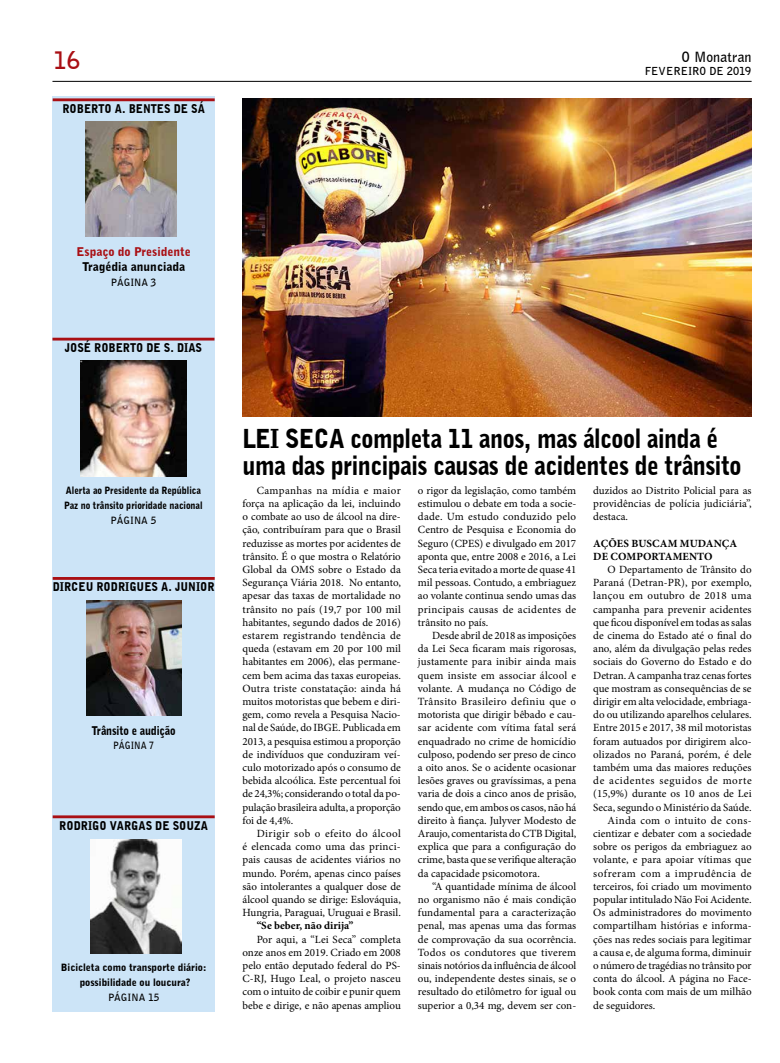
<style>
.page{position:relative;width:780px;height:1063px;background:#fff}
.page>*{position:absolute;margin:0;border:0;box-sizing:border-box;transform-origin:0 0}
.t1{font:900 26px/27px "Bell Gothic BT";letter-spacing:-.02em;color:#000;scale:.9 1}
.t2{font:700 24px "Bell Gothic BT";color:#a90f14}
.t3{font:700 14px "Bell Gothic BT";color:#000}
.t4{font:900 12px "Bell Gothic BT";color:#000;scale:.9 1}
.t5{font:900 12px "Bell Gothic BT";color:#a90f14}
.t6{font:900 12px "Bell Gothic BT";color:#000}
.t7{font:900 12px "Bell Gothic BT";color:#000;scale:.89 1}
.t8{font:11px/13.2px "Minion Pro";color:#000;text-align:justify}
.t9{font:700 11px "Minion Pro";letter-spacing:.01em;color:#000}
.t10{font:11px "Minion Pro";letter-spacing:.03em;color:#000}
.t11{font:11px "Minion Pro";letter-spacing:.055em;color:#000}
.t12{font:11px "Minion Pro";letter-spacing:.045em;color:#000}
.t13{font:700 11px "Bell Gothic BT";color:#000}
.t14{font:900 10px/15px "Bell Gothic BT";color:#000;scale:.9 1}
.t15{font:900 10px/15px "Bell Gothic BT";color:#000;text-align:center}
.t16{font:700 10px "Bell Gothic BT";color:#000}
.t17{font:700 10px "Bell Gothic BT";color:#000;scale:.9 1}
</style>
<div class="page">
<hr style="left:52px;top:81px;width:699px;height:1px;background:#000">
<div style="left:52px;top:96px;width:163px;height:916px;background:#cce4f7"></div>
<hr style="left:53px;top:815px;width:162px;height:3px;background:#a90f14">
<img style="left:91px;top:839px;width:90px;height:115px">
<hr style="left:53px;top:98px;width:162px;height:3px;background:#a90f14">
<img style="left:86px;top:122px;width:90px;height:115px">
<hr style="left:52px;top:338px;width:162px;height:3px;background:#a90f14">
<img style="left:80px;top:361px;width:106px;height:115px">
<hr style="left:53px;top:577px;width:162px;height:3px;background:#a90f14">
<img style="left:86px;top:600px;width:95px;height:115px">
<img style="left:242px;top:99px;width:509px;height:318px">
<h2 class="t2" style="left:53px;top:45px;width:28px">16</h2>
<p class="t3" style="left:681px;top:47px;width:71px">O Monatran</p>
<p class="t13" style="left:645px;top:64px;width:108px">FEVEREIRO DE 2019</p>
<p class="t4" style="left:62px;top:101px;width:159px">ROBERTO A. BENTES D E SÁ</p>
<p class="t5" style="left:77px;top:244px;width:116px">Espaço do Presidente</p>
<p class="t6" style="left:82px;top:259px;width:104px">Tragédia anunciada</p>
<p class="t16" style="left:111px;top:275px;width:47px">PÁGINA 3</p>
<p class="t4" style="left:65px;top:340px;width:154px">JOSÉ ROBERTO DE S. DIAS</p>
<p class="t14" style="left:64px;top:482px;width:155px">Alerta ao Presidente da República<br>Paz no trânsito prioridade nacional</p>
<p class="t16" style="left:111px;top:513px;width:47px">PÁGINA 5</p>
<p class="t4" style="left:53px;top:579px;width:180px">DIRCEU RODRIG UES A. JUNIOR</p>
<p class="t7" style="left:92px;top:723px;width:96px">Trânsito e audição</p>
<p class="t17" style="left:113px;top:739px;width:47px">PÁGINA 7</p>
<p class="t4" style="left:59px;top:818px;width:142px">Ro drigo Vargas de Souza</p>
<p class="t15" style="left:61px;top:960px;width:147px">Bicicleta como transporte diário: possibilidade ou loucura?</p>
<p class="t16" style="left:108px;top:991px;width:53px">PÁGINA 15</p>
<h1 class="t1" style="left:242px;top:424px;width:556px;text-indent:108px">completa 11 anos, mas álcool ainda é uma das principais causas de acidentes de trânsito</h1>
<h1 class="t1" style="left:242px;top:424px;width:80px">Lei Seca</h1>
<p class="t8" style="left:242px;top:484px;width:160px;text-indent:14px">Campanhas na mídia e maior força na aplicação da lei, incluindo o combate ao uso de álcool na dire&shy;ção, contribuíram para que o Brasil reduzisse as mortes por acidentes de trânsito. É o que mostra o Relatório Global da OMS sobre o Estado da Segurança Viária 2018. No entanto, apesar das taxas de mortalidade no trânsito no país (19,7 por 100 mil habitantes, segundo dados de 2016) estarem registrando tendência de queda (estavam em 20 por 100 mil habitantes em 2006), elas permane&shy;cem bem acima das taxas europeias.<br>Outra triste constatação: ainda há muitos motoristas que bebem e diri&shy;gem, como revela a Pesquisa Nacio&shy;nal de Saúde, do IBGE. Publicada em 2013, a pesquisa estimou a proporção de indivíduos que conduziram veí&shy;culo motorizado após o consumo de bebida alcoólica. Este percentual foi de 24,3%; considerando o total da po&shy;pulação brasileira adulta, a proporção foi de 4,4%.</p>
<p class="t8" style="left:242px;top:827px;width:160px;text-indent:14px">Dirigir sob o efeito do álcool é elencada como uma das princi&shy;pais causas de acidentes viários no mundo. Porém, apenas cinco países são intolerantes a qualquer dose de álcool quando se dirige: Eslováquia, Hungria, Paraguai, Uruguai e Brasil.</p>
<p class="t9" style="left:257px;top:918px;width:98px">“SE BEBER, NÃO DIRIJA”</p>
<p class="t8" style="left:242px;top:933px;width:160px;text-indent:14px">Por aqui, a “Lei Seca” completa onze anos em 2019. Criado em 2008 pelo então deputado federal do PS-C-RJ, Hugo Leal, o projeto nasceu com o intuito de coibir e punir quem bebe e dirige, e não apenas ampliou</p>
<p class="t8" style="left:418px;top:484px;width:160px">o rigor da legislação, como também estimulou o debate em toda a socie&shy;dade. Um estudo conduzido pelo Centro de Pesquisa e Economia do Seguro (CPES) e divulgado em 2017 aponta que, entre 2008 e 2016, a Lei Seca teria evitado a morte de quase 41 mil pessoas. Contudo, a embriaguez ao volante continua sendo umas das principais causas de acidentes de trânsito no país.</p>
<p class="t8" style="left:418px;top:629px;width:160px;text-indent:14px">Desde abril de 2018 as imposições da Lei Seca ficaram mais rigorosas, justamente para inibir ainda mais quem insiste em associar álcool e volante. A mudança no Código de Trânsito Brasileiro definiu que o motorista que dirigir bêbado e cau&shy;sar acidente com vítima fatal será enquadrado no crime de homicídio culposo, podendo ser preso de cinco a oito anos. Se o acidente ocasionar lesões graves ou gravíssimas, a pena varia de dois a cinco anos de prisão, sendo que, em ambos os casos, não há direito à fiança. Julyver Modesto de Araujo, comentarista do CTB Digital, explica que para a configuração do crime, basta que se verifique alteração da capacidade psicomotora.</p>
<p class="t8" style="left:418px;top:880px;width:160px;text-indent:14px">“A quantidade mínima de álcool no organismo não é mais condição fundamental para a caracterização penal, mas apenas uma das formas de comprovação da sua ocorrência.<br>Todos os condutores que tiverem sinais notórios da influência de álcool ou, independente destes sinais, se o resultado do etilômetro for igual ou superior a 0,34 mg, devem ser con-</p>
<p class="t8" style="left:593px;top:484px;width:160px">duzidos ao Distrito Policial para as providências de polícia judiciária”, destaca.</p>
<p class="t9" style="left:593px;top:535px;width:114px">AÇÕES BUSCAM MUDAN</p>
<p class="t9" style="left:721px;top:535px;width:14px">ÇA</p>
<p class="t9" style="left:593px;top:549px;width:34px">DE COMPORTAM</p>
<p class="t9" style="left:682px;top:549px;width:16px">ENTO</p>
<p class="t8" style="left:607px;top:563px;width:146px">O Departamento de Trânsito do</p>
<p class="t8" style="left:593px;top:576px;width:160px">Paraná (Detran-PR), por exemplo,</p>
<p class="t10" style="left:593px;top:589px;width:160px">lançou em outubro de 2018 uma</p>
<p class="t8" style="left:593px;top:603px;width:160px">campanha para prevenir acidentes</p>
<p class="t8" style="left:593px;top:616px;width:160px">que ficou disponível em todas as salas</p>
<p class="t8" style="left:593px;top:629px;width:160px">de cinema do Estado até o final do</p>
<p class="t8" style="left:593px;top:642px;width:160px">ano, além da divulgação pelas redes</p>
<p class="t8" style="left:593px;top:655px;width:160px">sociais do Governo do Estado e do</p>
<p class="t8" style="left:593px;top:669px;width:160px">Detran. A campanha traz cenas fortes</p>
<p class="t8" style="left:593px;top:682px;width:160px">que mostram as consequências de se</p>
<p class="t8" style="left:593px;top:695px;width:160px">dirigir em alta velocidade, embriaga-</p>
<p class="t8" style="left:593px;top:708px;width:160px">do ou utilizando aparelhos celulares.</p>
<p class="t8" style="left:593px;top:721px;width:160px">Entre 2015 e 2017, 38 mil motoristas</p>
<p class="t8" style="left:593px;top:735px;width:160px">foram autuados por dirigirem alco-</p>
<p class="t8" style="left:593px;top:748px;width:160px">olizados no Paraná, porém, é dele</p>
<p class="t8" style="left:593px;top:761px;width:160px">também uma das maiores reduções</p>
<p class="t11" style="left:593px;top:773px;width:160px">de acidentes seguidos de morte</p>
<p class="t8" style="left:593px;top:787px;width:160px">(15,9%) durante os 10 anos de Lei</p>
<p class="t8" style="left:593px;top:801px;width:160px">Seca, segundo o Ministério da Saúde.</p>
<p class="t10" style="left:607px;top:813px;width:146px">Ainda com o intuito de cons-</p>
<p class="t8" style="left:593px;top:827px;width:160px">cientizar e debater com a sociedade</p>
<p class="t8" style="left:593px;top:840px;width:160px">sobre os perigos da embriaguez ao</p>
<p class="t8" style="left:593px;top:853px;width:160px">volante, e para apoiar vítimas que</p>
<p class="t12" style="left:593px;top:866px;width:160px">sofreram com a imprudência de</p>
<p class="t8" style="left:593px;top:880px;width:160px">terceiros, foi criado um movimento</p>
<p class="t8" style="left:593px;top:893px;width:160px">popular intitulado Não Foi Acidente.</p>
<p class="t8" style="left:593px;top:906px;width:160px">Os administradores do movimento</p>
<p class="t8" style="left:593px;top:919px;width:160px">compartilham histórias e informa-</p>
<p class="t8" style="left:593px;top:933px;width:160px">ções nas redes sociais para legitimar</p>
<p class="t8" style="left:593px;top:946px;width:160px">a causa e, de alguma forma, diminuir</p>
<p class="t8" style="left:593px;top:959px;width:160px">o número de tragédias no trânsito por</p>
<p class="t8" style="left:593px;top:972px;width:160px">conta do álcool. A página no Face-</p>
<p class="t8" style="left:593px;top:985px;width:160px">book conta com mais de um milhão</p>
<p class="t8" style="left:593px;top:999px;width:64px">de seguidores.</p>
</div>
